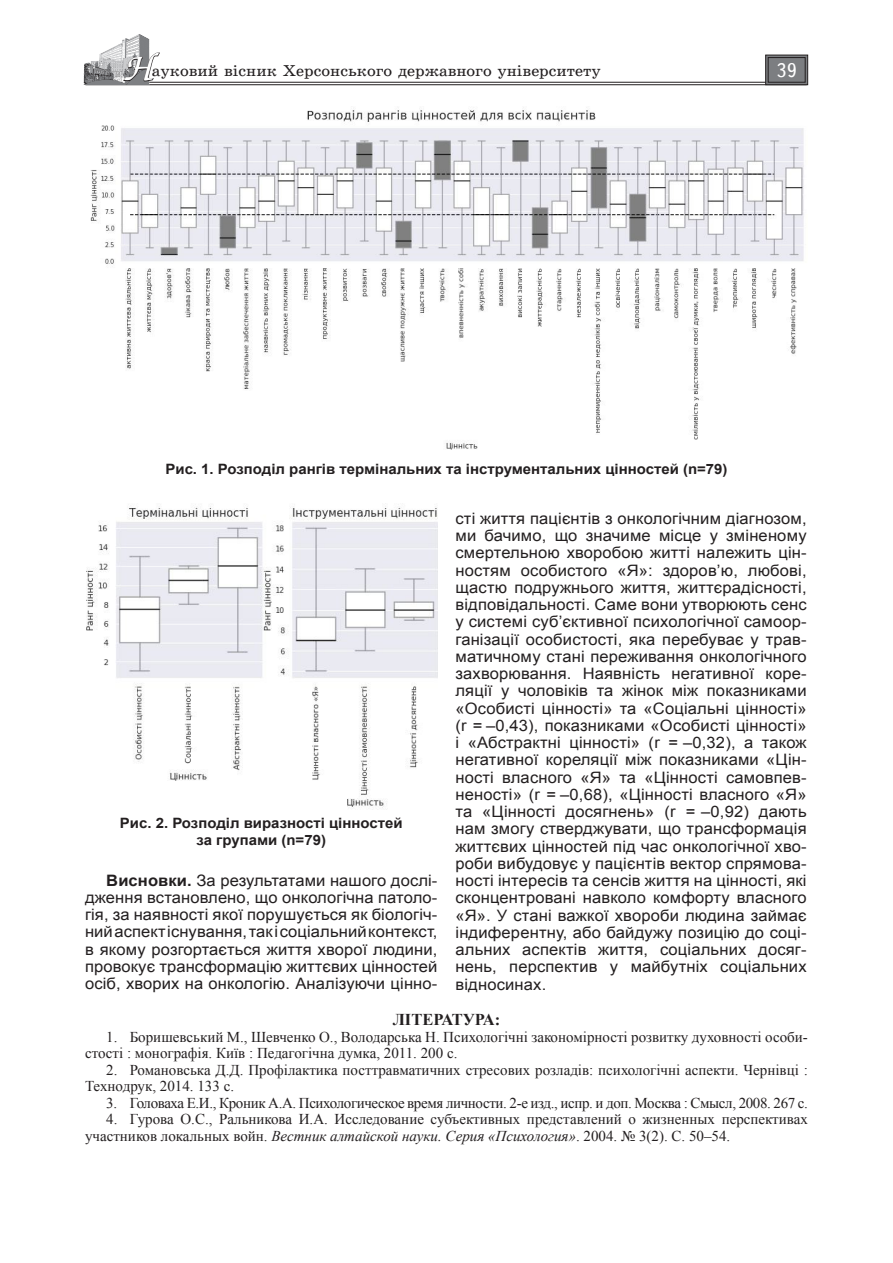
<style>
.page{position:relative;width:893px;height:1263px;background:#fff}
.page>*{position:absolute;margin:0;border:0;box-sizing:border-box;transform-origin:0 0}
.t1{font:19.5px "Ukrainian Text";color:#fff}
.ЛИТЕРАТУРА_шапка{font:700 16.5px "Times New Roman";color:#231f20}
.Текст_основной_G{font:15.75px/17.2px "Arial";letter-spacing:.01em;color:#231f20;text-align:justify;scale:1.05 1}
.t2{font:15.75px "Ukrainian School";color:#231f20;scale:1.05 1}
.t3{font:15px/16.5px "Times New Roman";color:#231f20}
.t4{font:15px "Times New Roman";letter-spacing:-.025em;color:#231f20}
.Рисунок_подпись{font:700 14.25px/17.2px "Arial";color:#231f20;text-align:center;scale:1.05 1}
.s1{font-family:"Zapf Chancer";font-size:30px;color:#fff}
.s2{font-style:italic}
.s3{font-weight:700}
</style>
<div class="page">
<hr style="left:85px;top:82px;width:722px;height:1px;background:#231f20">
<hr style="left:85px;top:84px;width:722px;height:1px;background:#231f20">
<img style="left:84px;top:34px;width:66px;height:50px">
<svg style="left:123px;top:52px;width:37px;height:30px"></svg>
<svg style="left:765px;top:55px;width:43px;height:30px"></svg>
<div style="left:768px;top:57px;width:37px;height:25px;border:1px solid #231f20"></div>
<img style="left:90px;top:110px;width:714px;height:340px">
<img style="left:86px;top:506px;width:351px;height:302px">
<p class="t2" style="left:124px;top:62px;width:456px"><span class="s1">Н</span>ауковий вiсник Херсонського державного унiверситету</p>
<p class="t1" style="left:776px;top:60px;width:22px">39</p>
<p class="Рисунок_подпись" style="left:165px;top:460px;width:537px">Рис. 1. Розподіл рангів термінальних та інструментальних цінностей (n=79)</p>
<p class="Текст_основной_G" style="left:455px;top:510px;width:336px">сті життя пацієнтів з онкологічним діагнозом, ми бачимо, що значиме місце у зміненому смертельною хворобою житті належить цін&shy;ностям особистого «Я»: здоров’ю, любові, щастю подружнього життя, життєрадісності, відповідальності. Саме вони утворюють сенс у системі суб’єктивної психологічної самоор&shy;ганізації особистості, яка перебуває у трав&shy;матичному стані переживання онкологічного захворювання. Наявність негативної коре&shy;ляції у чоловіків та жінок між показниками «Особисті цінності» та «Соціальні цінності» (r = –0,43), показниками «Особисті цінності» і «Абстрактні цінності» (r = –0,32), а також негативної кореляції між показниками «Цін&shy;ності власного «Я» та «Цінності самовпев&shy;неності» (r = –0,68), «Цінності власного «Я» та «Цінності досягнень» (r = –0,92) дають нам змогу стверджувати, що трансформація життєвих цінностей під час онкологічної хво&shy;роби вибудовує у пацієнтів вектор спрямова&shy;ності інтересів та сенсів життя на цінності, які сконцентровані навколо комфорту власного «Я». У стані важкої хвороби людина займає індиферентну, або байдужу позицію до соці&shy;альних аспектів життя, соціальних досяг&shy;нень, перспектив у майбутніх соціальних відносинах.</p>
<p class="ЛИТЕРАТУРА_шапка" style="left:393px;top:1008px;width:109px">ЛІТЕРАТУРА:</p>
<p class="t3" style="left:85px;top:1028px;width:724px;text-indent:21px">1. Боришевський М., Шевченко О., Володарська Н. Психологічні закономірності розвитку духовності особи&shy;стості : монографія. Київ : Педагогічна думка, 2011. 200 с.</p>
<p class="t3" style="left:85px;top:1061px;width:724px;text-indent:21px">2. Романовська Д.Д. Профілактика посттравматичних стресових розладів: психологічні аспекти. Чернівці :<br>Технодрук, 2014. 133 c.</p>
<p class="t4" style="left:106px;top:1092px;width:703px">3. Головаха Е.И., Кроник А.А. Психологическое время личности. 2-е изд., испр. и доп. Москва : Смысл, 2008. 267 с.</p>
<p class="t3" style="left:85px;top:1111px;width:724px;text-indent:21px">4. Гурова О.С., Ральникова И.А. Исследование субъективных представлений о жизненных перспективах участников локальных войн. <span class="s2">Вестник алтайской науки. Серия «Психология»</span>. 2004. № 3(2). С. 50–54.</p>
<p class="Рисунок_подпись" style="left:120px;top:814px;width:271px">Рис. 2. Розподіл виразності цінностей за групами (n=79)</p>
<p class="Текст_основной_G" style="left:85px;top:872px;width:337px;text-indent:21px"><span class="s3">Висновки.</span> За результатами нашого дослі&shy;дження встановлено, що онкологічна патоло&shy;гія, за наявності якої порушується як біологіч&shy;ний аспект існування, так і соціальний контекст, в якому розгортається життя хворої людини, провокує трансформацію життєвих цінностей осіб, хворих на онкологію. Аналізуючи цінно-</p>
</div>
